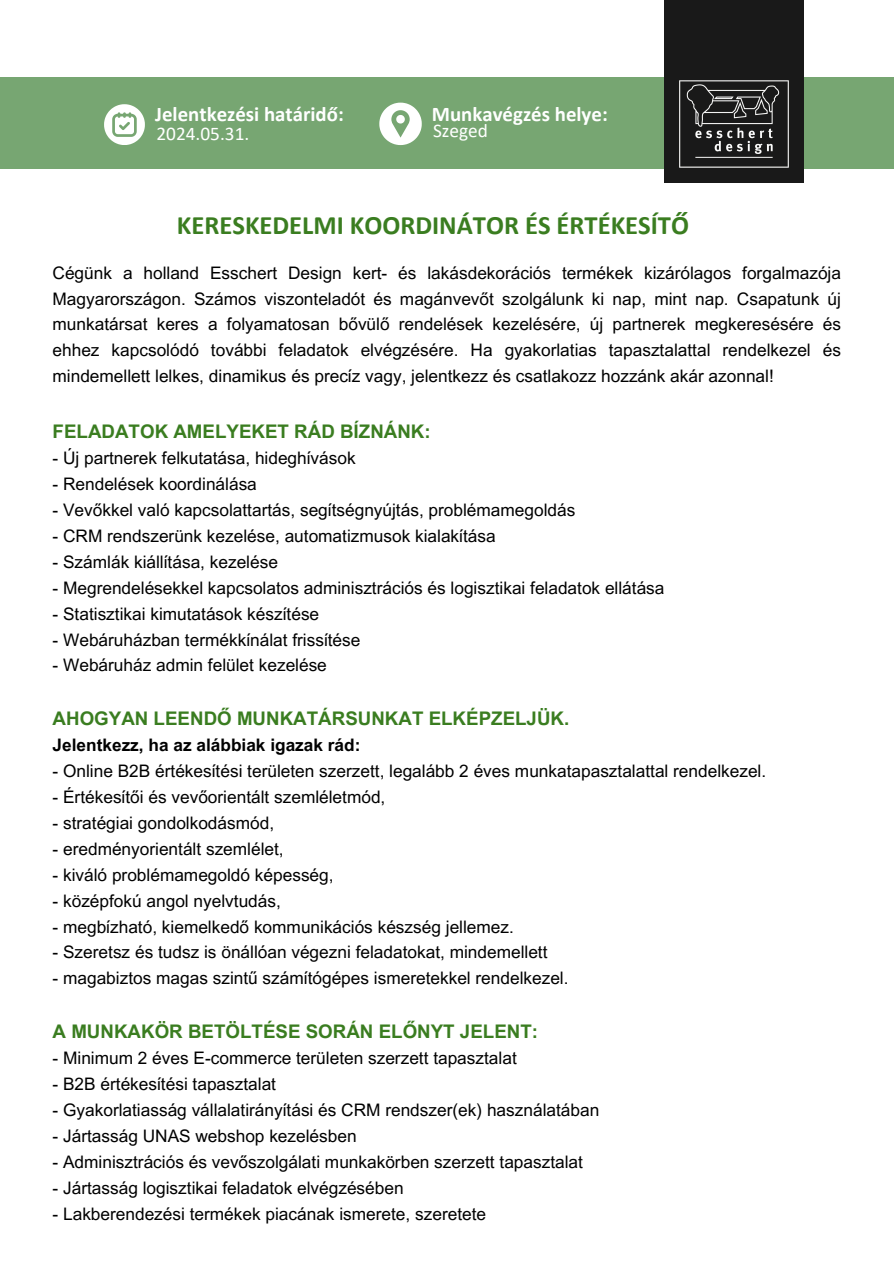
<style>
.page{position:relative;width:894px;height:1264px;background:#fff}
.page>*{position:absolute;margin:0;border:0;box-sizing:border-box;transform-origin:0 0}
.t1{font:700 26.55px "Calibri";color:#3a7d20}
.t2{font:700 20.85px "Calibri";color:#fff}
.t3{font:19.35px "Calibri";color:#fff}
.t4{font:700 18.75px "Arial MT Pro";color:#3a7d20}
.t5{font:17.25px/25.8px "Arial MT Pro";color:#000;text-align:justify}
.t6{font:700 17.25px "Arial MT Pro";color:#000}
</style>
<div class="page">
<div style="left:0;top:77px;width:893px;height:92px;background:#77a672"></div>
<img style="left:664px;top:0;width:139px;height:182px">
<svg style="left:379px;top:103px;width:42px;height:42px"></svg>
<svg style="left:104px;top:104px;width:40px;height:41px"></svg>
<p class="t2" style="left:155px;top:106px;width:190px">Jelentkezési határidő:</p>
<h2 class="t3" style="left:156px;top:125px;width:94px">2024.05.31.</h2>
<h3 class="t2" style="left:432px;top:106px;width:177px">Munkavégzés helye:</h3>
<p class="t3" style="left:433px;top:122px;width:56px">Szeged</p>
<h2 class="t1" style="left:177px;top:214px;width:513px">KERESKEDELMI KOORDINÁTOR ÉS ÉRTÉKESÍTŐ</h2>
<h3 class="t5" style="left:53px;top:262px;width:789px">Cégünk a holland Esschert Design kert- és lakásdekorációs termékek kizárólagos forgalmazója Magyarországon. Számos viszonteladót és magánvevőt szolgálunk ki nap, mint nap. Csapatunk új munkatársat keres a folyamatosan bővülő rendelések kezelésére, új partnerek megkeresésére és ehhez kapcsolódó további feladatok elvégzésére. Ha gyakorlatias tapasztalattal rendelkezel és mindemellett lelkes, dinamikus és precíz vagy, jelentkezz és csatlakozz hozzánk akár azonnal!</h3>
<h1 class="t4" style="left:53px;top:425px;width:379px">FELADATOK AMELYEKET RÁD BÍZNÁNK:</h1>
<p class="t5" style="left:53px;top:447px;width:304px">- Új partnerek felkutatása, hideghívások</p>
<p class="t5" style="left:53px;top:473px;width:206px">- Rendelések koordinálása</p>
<p class="t5" style="left:53px;top:499px;width:524px">- Vevőkkel való kapcsolattartás, segítségnyújtás, problémamegoldás</p>
<p class="t5" style="left:53px;top:525px;width:444px">- CRM rendszerünk kezelése, automatizmusok kialakítása</p>
<p class="t5" style="left:53px;top:551px;width:227px">- Számlák kiállítása, kezelése</p>
<p class="t5" style="left:53px;top:577px;width:613px">- Megrendelésekkel kapcsolatos adminisztrációs és logisztikai feladatok ellátása</p>
<p class="t5" style="left:53px;top:603px;width:268px">- Statisztikai kimutatások készítése</p>
<p class="t5" style="left:53px;top:628px;width:309px">- Webáruházban termékkínálat frissítése</p>
<p class="t5" style="left:53px;top:654px;width:276px">- Webáruház admin felület kezelése</p>
<p class="t4" style="left:53px;top:711px;width:518px">AHOGYAN LEENDŐ MUNKATÁRSUNKAT ELKÉPZELJÜK.</p>
<p class="t6" style="left:53px;top:738px;width:309px">Jelentkezz, ha az alábbiak igazak rád:</p>
<p class="t5" style="left:53px;top:760px;width:715px">- Online B2B értékesítési területen szerzett, legalább 2 éves munkatapasztalattal rendelkezel.</p>
<p class="t5" style="left:53px;top:786px;width:334px">- Értékesítői és vevőorientált szemléletmód,</p>
<p class="t5" style="left:53px;top:812px;width:223px">- stratégiai gondolkodásmód,</p>
<p class="t5" style="left:53px;top:838px;width:232px">- eredményorientált szemlélet,</p>
<p class="t5" style="left:53px;top:864px;width:282px">- kiváló problémamegoldó képesség,</p>
<p class="t5" style="left:53px;top:889px;width:230px">- középfokú angol nyelvtudás,</p>
<p class="t5" style="left:53px;top:915px;width:462px">- megbízható, kiemelkedő kommunikációs készség jellemez.</p>
<p class="t5" style="left:53px;top:941px;width:496px">- Szeretsz és tudsz is önállóan végezni feladatokat, mindemellett</p>
<p class="t5" style="left:53px;top:967px;width:517px">- magabiztos magas szintű számítógépes ismeretekkel rendelkezel.</p>
<p class="t4" style="left:53px;top:1024px;width:487px">A MUNKAKÖR BETÖLTÉSE SORÁN ELŐNYT JELENT:</p>
<p class="t5" style="left:53px;top:1047px;width:465px">- Minimum 2 éves E-commerce területen szerzett tapasztalat</p>
<p class="t5" style="left:53px;top:1073px;width:225px">- B2B értékesítési tapasztalat</p>
<p class="t5" style="left:53px;top:1099px;width:548px">- Gyakorlatiasság vállalatirányítási és CRM rendszer(ek) használatában</p>
<p class="t5" style="left:53px;top:1125px;width:305px">- Jártasság UNAS webshop kezelésben</p>
<p class="t5" style="left:53px;top:1150px;width:531px">- Adminisztrációs és vevőszolgálati munkakörben szerzett tapasztalat</p>
<p class="t5" style="left:53px;top:1176px;width:352px">- Jártasság logisztikai feladatok elvégzésében</p>
<p class="t5" style="left:53px;top:1202px;width:435px">- Lakberendezési termékek piacának ismerete, szeretete</p>
</div>
